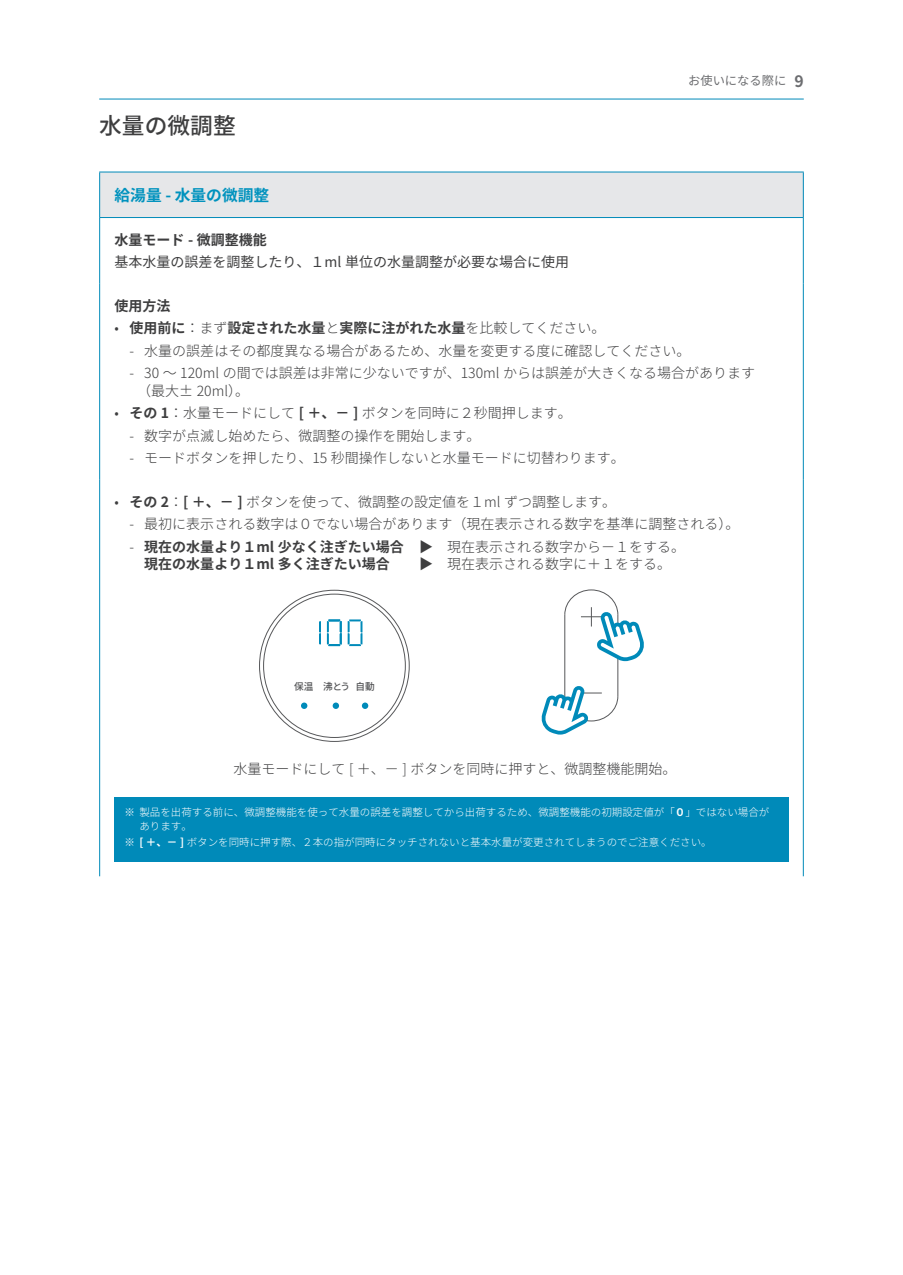
<style>
.page{position:relative;width:903px;height:1275px;background:#fff}
.page>*{position:absolute;margin:0;border:0;box-sizing:border-box;transform-origin:0 0}
.t1{font:500 22.75px "Noto Sans JP";color:#3e3e3f}
.t2{font:700 15.75px "Noto Sans JP";color:#0092be}
.t3{font:300 14px/17.5px "Noto Sans JP";color:#3e3e3f}
.t4{font:700 14px/17.5px "Noto Sans JP";color:#3e3e3f}
.t5{font:14px "Noto Sans JP";color:#3e3e3f}
.t6{font:12.25px "Noto Sans JP";color:#6c6d70}
.t7{font:300 10.5px/14px "Noto Sans JP";color:#fff}
.t8{font:500 9.62px "Noto Sans JP";color:#57585a}
.s1{font-weight:700;font-size:15.75px}
.s2{font-weight:300}
.s3{font-weight:700}
</style>
<div class="page">
<hr style="left:99px;top:99px;width:705px;height:1px;background:#008ab9">
<div style="left:100px;top:172px;width:703px;height:46px;background:#e6e7e9"></div>
<hr style="left:99px;top:217px;width:705px;height:1px;background:#008ab9">
<hr style="left:99px;top:218px;width:1px;height:66px;background:#008ab9">
<hr style="left:803px;top:218px;width:1px;height:66px;background:#008ab9">
<hr style="left:99px;top:284px;width:1px;height:196px;background:#008ab9">
<hr style="left:803px;top:284px;width:1px;height:196px;background:#008ab9">
<hr style="left:99px;top:480px;width:1px;height:396px;background:#008ab9">
<hr style="left:803px;top:480px;width:1px;height:396px;background:#008ab9">
<hr style="left:99px;top:172px;width:705px;height:1px;background:#008ab9">
<hr style="left:99px;top:172px;width:1px;height:45px;background:#008ab9">
<hr style="left:803px;top:172px;width:1px;height:45px;background:#008ab9">
<hr style="left:564px;top:615px;width:1px;height:82px;background:#57585a">
<hr style="left:617px;top:615px;width:1px;height:81px;background:#57585a">
<svg style="left:564px;top:589px;width:80px;height:72px"></svg>
<svg style="left:541px;top:685px;width:78px;height:50px"></svg>
<svg style="left:348px;top:619px;width:14px;height:27px"></svg>
<svg style="left:319px;top:621px;width:2px;height:23px"></svg>
<svg style="left:327px;top:619px;width:15px;height:27px"></svg>
<div style="left:301px;top:702px;width:6px;height:7px;background:#008ab9;border-radius:50%"></div>
<div style="left:333px;top:702px;width:6px;height:7px;background:#008ab9;border-radius:50%"></div>
<div style="left:362px;top:702px;width:6px;height:7px;background:#008ab9;border-radius:50%"></div>
<div style="left:115px;top:797px;width:674px;height:64px;background:#008ab9"></div>
<h1 class="t1" style="left:99px;top:113px;width:138px">水量の微調整</h1>
<p class="t6" style="left:688px;top:74px;width:117px">お使いになる際に <span class="s1">9</span></p>
<p class="t2" style="left:115px;top:186px;width:156px">給湯量 - 水量の微調整</p>
<p class="t4" style="left:115px;top:231px;width:154px">水量モード - 微調整機能</p>
<p class="t5" style="left:115px;top:254px;width:456px">基本水量の誤差を調整したり、１ml 単位の水量調整が必要な場合に使用</p>
<p class="t4" style="left:115px;top:297px;width:57px">使用方法</p>
<p class="t4" style="left:115px;top:320px;width:492px"><span class="s2">•</span> 使用前に<span class="s2">：まず</span>設定された水量<span class="s2">と</span>実際に注がれた水量<span class="s2">を比較してください。</span></p>
<p class="t3" style="left:129px;top:342px;width:562px">- 水量の誤差はその都度異なる場合があるため、水量を変更する度に確認してください。</p>
<p class="t3" style="left:137px;top:365px;width:619px;text-indent:-8px">- 30 ～ 120ml の間では誤差は非常に少ないですが、130ml からは誤差が大きくなる場合があります（最大± 20ml）。</p>
<p class="t3" style="left:115px;top:405px;width:459px">• <span class="s3">その 1</span>：水量モードにして <span class="s3">[ ＋、－ ]</span> ボタンを同時に２秒間押します。</p>
<p class="t3" style="left:129px;top:427px;width:352px">- 数字が点滅し始めたら、微調整の操作を開始します。</p>
<p class="t3" style="left:129px;top:450px;width:497px">- モードボタンを押したり、15 秒間操作しないと水量モードに切替わります。</p>
<p class="t3" style="left:115px;top:493px;width:503px">• <span class="s3">その 2</span>：<span class="s3">[ ＋、－ ]</span> ボタンを使って、微調整の設定値を１ml ずつ調整します。</p>
<p class="t3" style="left:129px;top:516px;width:611px">- 最初に表示される数字は０でない場合があります（現在表示される数字を基準に調整される）。</p>
<p class="t4" style="left:144px;top:538px;width:542px;text-indent:-15px"><span class="s2">-</span> 現在の水量より１ml 少なく注ぎたい場合 <span class="s2">▶ 現在表示される数字から－１をする。</span>現在の水量より１ml 多く注ぎたい場合</p>
<p class="t3" style="left:419px;top:556px;width:253px">▶ 現在表示される数字に＋１をする。</p>
<p class="t8" style="left:294px;top:681px;width:82px">保温 沸とう自動</p>
<p class="t3" style="left:234px;top:761px;width:444px">水量モードにして [ ＋、－ ] ボタンを同時に押すと、微調整機能開始。</p>
<p class="t7" style="left:139px;top:805px;width:632px;text-indent:-15px">※ 製品を出荷する前に、微調整機能を使って水量の誤差を調整してから出荷するため、微調整機能の初期設定値が「<span class="s3">０</span>」ではない場合があります。</p>
<p class="t7" style="left:124px;top:835px;width:589px">※ <span class="s3">[ ＋、－ ]</span> ボタンを同時に押す際、２本の指が同時にタッチされないと基本水量が変更されてしまうのでご注意ください。</p>
</div>
